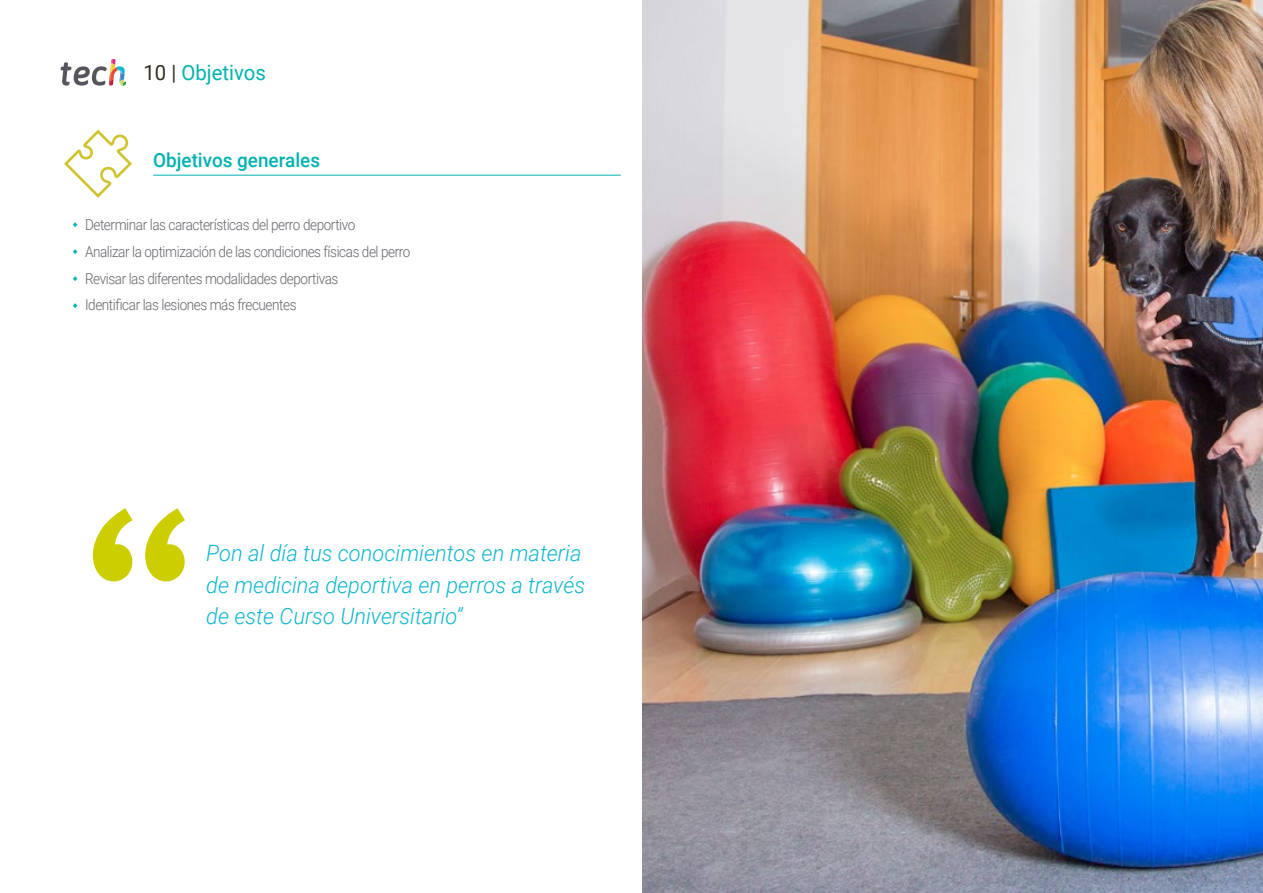
<style>
.page{position:relative;width:1263px;height:893px;background:#fff}
.page>*{position:absolute;margin:0;border:0;box-sizing:border-box;transform-origin:0 0}
.t1{font:italic 300 22.5px/31.5px "Roboto";color:#0fb6cf}
.t2{font:21px "Roboto";color:#00b2af}
.t3{font:500 19.5px "Roboto";color:#00b2af}
.t4{font:300 15px/26.7px "Roboto";letter-spacing:-.03em;color:#61646a;scale:.9 1}
.s1{color:#312e20}
</style>
<div class="page">
<hr style="left:153px;top:175px;width:468px;height:1px;background:#00b2af">
<svg style="left:64px;top:130px;width:68px;height:68px"></svg>
<svg style="left:61px;top:59px;width:65px;height:27px"></svg>
<img style="left:642px;top:0;width:621px;height:893px">
<svg style="left:93px;top:508px;width:92px;height:73px"></svg>
<h2 class="t2" style="left:144px;top:57px;width:124px"><span class="s1">10 |</span> Objetivos</h2>
<h3 class="t3" style="left:153px;top:146px;width:169px">Objetivos generales</h3>
<p class="t4" style="left:85px;top:211px;width:363px">Determinar las características del perro deportivo<br>Analizar la optimización de las condiciones físicas del perro Revisar las diferentes modalidades deportivas<br>Identificar las lesiones más frecuentes</p>
<h1 class="t1" style="left:206px;top:537px;width:381px">Pon al día tus conocimientos en materia de medicina deportiva en perros a través de este Curso Universitario”</h1>
</div>
